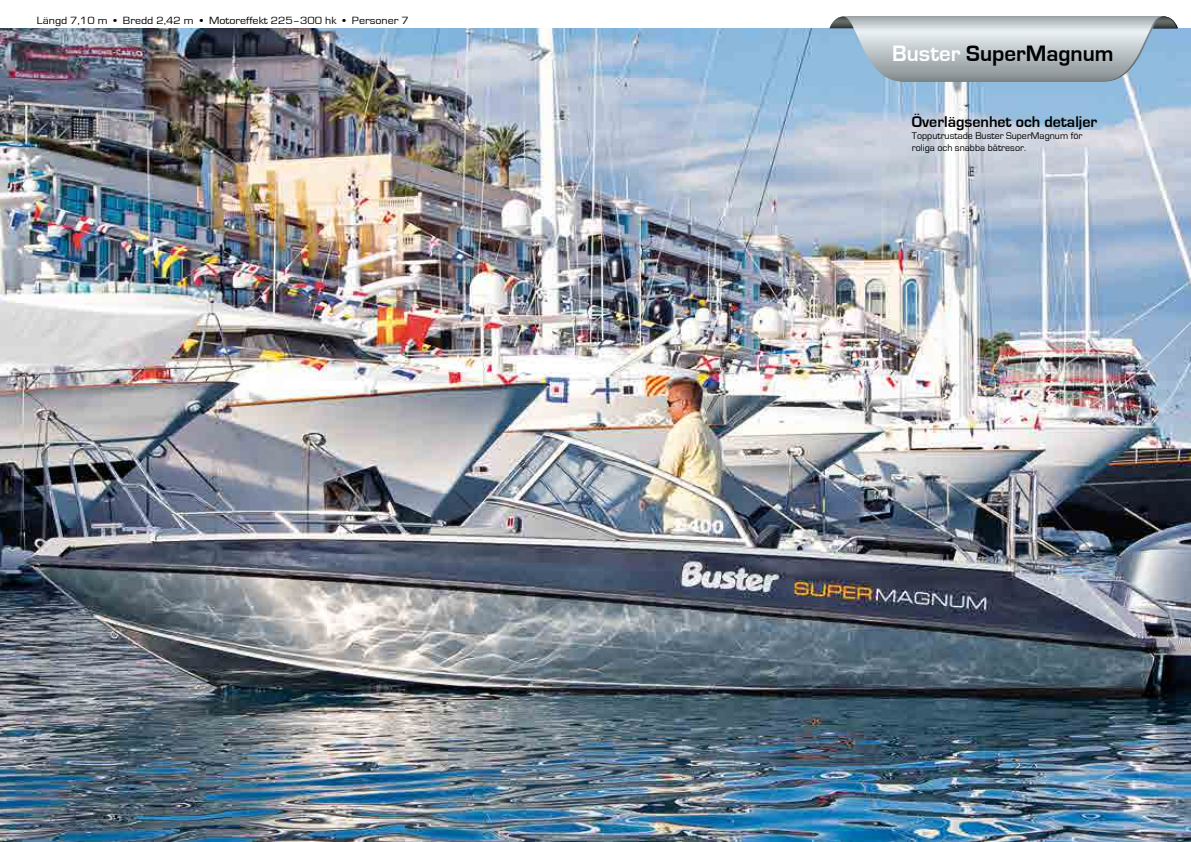
<style>
.page{position:relative;width:1191px;height:842px;background:#fff}
.page>*{position:absolute;margin:0;border:0;box-sizing:border-box;transform-origin:0 0}
.t1{font:700 23px "Eurostile";color:#000}
.t2{font:700 16px "Eurostile";color:#000}
.t3{font:10.8px "Eurostile";color:#000;scale:1.11 1}
.t4{font:10px/12px "Eurostile";color:#000}
.s1{color:#fff}
</style>
<div class="page">
<img style="left:0;top:28px;width:1191px;height:814px">
<svg style="left:829px;top:16px;width:349px;height:65px;background:#b0bfc8"></svg>
<p class="t3" style="left:37px;top:15px;width:337px">Längd 7,10 m • Bredd 2,42 m • Motoreffekt 225–300 hk • Personer 7</p>
<h1 class="t1" style="left:892px;top:41px;width:223px"><span class="s1">Buster</span> SuperMagnum</h1>
<h2 class="t2" style="left:912px;top:113px;width:187px">Överlägsenhet och detaljer</h2>
<p class="t4" style="left:912px;top:130px;width:172px">Topputrustade Buster SuperMagnum för roliga och snabba båtresor.</p>
</div>
